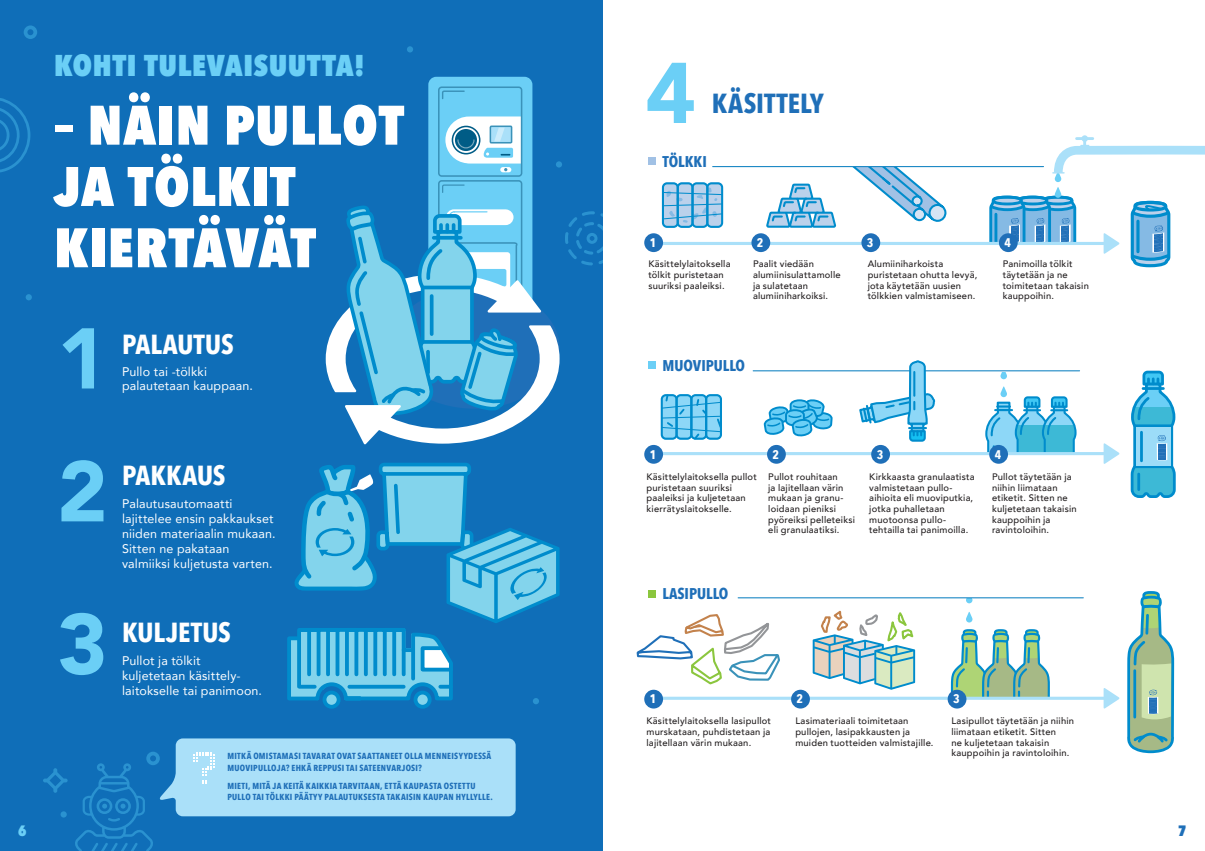
<style>
.page{position:relative;width:1205px;height:851px;background:#fff}
.page>*{position:absolute;margin:0;border:0;box-sizing:border-box;transform-origin:0 0}
.t1{font:900 85px "Avenir";color:#6bcff6}
.Otsikointi__H1{font:800 55px/61.2px "Avenir Next Condensed";letter-spacing:.015em;color:#fff}
.Otsikointi__H1-2{font:800 30px "Avenir Next Condensed";letter-spacing:.025em;color:#6bcff6}
.otsikko__h{font:700 27.5px "Avenir Next Condensed";color:#fff}
.otsikko__h-2{font:700 27.5px "Avenir Next Condensed";color:#1f6fb8}
.t2{font:700 15.5px "Avenir Next Condensed";color:#1f6fb8}
.t3{font:800 15px "Avenir Next Condensed";color:#6bcff6}
.t4{font:800 15px "Avenir Next Condensed";color:#1f6fb8}
.Leipis__p{font:12.5px/15px "Avenir";letter-spacing:.01em;color:#fff}
.t5{font:700 12.5px "Avenir Next Condensed";color:#fff}
.kierto_aputekstit__p{font:500 9.38px/10.6px "Avenir";letter-spacing:.02em;color:#231f20}
.t6{font:700 8.75px/11.2px "Avenir Next Condensed";letter-spacing:.03em;color:#1f6fb8}
</style>
<div class="page">
<div style="left:0;top:0;width:602px;height:850px;background:#0f6eb8"></div>
<div style="left:413px;top:690px;width:19px;height:18px;border:4px solid #008ccc;border-radius:50%"></div>
<div style="left:322px;top:690px;width:19px;height:18px;border:4px solid #008ccc;border-radius:50%"></div>
<div style="left:428px;top:77px;width:104px;height:249px;background:#6bcff6;border-radius:8px"></div>
<div style="left:438px;top:86px;width:84px;height:91px;border:2px solid #3a92b9;border-radius:3px"></div>
<div style="left:438px;top:180px;width:84px;height:135px;border:2px solid #3a92b9;border-radius:3px"></div>
<svg style="left:442px;top:90px;width:23px;height:9px"></svg>
<svg style="left:442px;top:184px;width:23px;height:9px"></svg>
<svg style="left:445px;top:116px;width:76px;height:56px"></svg>
<svg style="left:326px;top:203px;width:233px;height:241px"></svg>
<div style="left:692px;top:182px;width:16px;height:45px;background:#bbd1eb;border-radius:4px"></div>
<div style="left:707px;top:182px;width:16px;height:45px;background:#bbd1eb;border-radius:4px"></div>
<div style="left:677px;top:182px;width:15px;height:45px;background:#bbd1eb;border-radius:4px"></div>
<div style="left:662px;top:182px;width:15px;height:45px;background:#bbd1eb;border-radius:4px"></div>
<div style="left:662px;top:182px;width:17px;height:46px;border:2px solid #008ccc;border-radius:4px"></div>
<div style="left:691px;top:182px;width:17px;height:46px;border:2px solid #008ccc;border-radius:4px"></div>
<div style="left:677px;top:182px;width:16px;height:46px;border:2px solid #008ccc;border-radius:4px"></div>
<div style="left:706px;top:182px;width:17px;height:46px;border:2px solid #008ccc;border-radius:4px"></div>
<svg style="left:661px;top:187px;width:63px;height:36px"></svg>
<svg style="left:763px;top:399px;width:70px;height:38px"></svg>
<svg style="left:765px;top:167px;width:182px;height:61px"></svg>
<svg style="left:966px;top:598px;width:6px;height:5px"></svg>
<svg style="left:1000px;top:371px;width:7px;height:8px"></svg>
<svg style="left:985px;top:386px;width:92px;height:66px"></svg>
<svg style="left:951px;top:612px;width:99px;height:84px"></svg>
<hr style="left:647px;top:242px;width:458px;height:3px;background:#aae0f9">
<hr style="left:650px;top:452px;width:455px;height:3px;background:#aae0f9">
<svg style="left:1103px;top:443px;width:16px;height:21px"></svg>
<hr style="left:649px;top:696px;width:456px;height:3px;background:#aae0f9">
<svg style="left:1103px;top:688px;width:16px;height:20px"></svg>
<div style="left:648px;top:158px;width:7px;height:7px;background:#a1c1e5"></div>
<div style="left:648px;top:361px;width:7px;height:7px;background:#6bcff6"></div>
<svg style="left:636px;top:614px;width:145px;height:86px"></svg>
<div style="left:648px;top:589px;width:7px;height:8px;background:#8bc63e"></div>
<div style="left:644px;top:445px;width:19px;height:18px;background:#1f6fb8;border-radius:50%"></div>
<div style="left:644px;top:689px;width:19px;height:19px;background:#1f6fb8;border-radius:50%"></div>
<div style="left:644px;top:233px;width:19px;height:19px;background:#1f6fb8;border-radius:50%"></div>
<div style="left:767px;top:445px;width:19px;height:18px;background:#1f6fb8;border-radius:50%"></div>
<div style="left:791px;top:689px;width:19px;height:19px;background:#1f6fb8;border-radius:50%"></div>
<div style="left:751px;top:233px;width:19px;height:19px;background:#1f6fb8;border-radius:50%"></div>
<div style="left:871px;top:445px;width:19px;height:18px;background:#1f6fb8;border-radius:50%"></div>
<div style="left:947px;top:689px;width:19px;height:19px;background:#1f6fb8;border-radius:50%"></div>
<div style="left:861px;top:233px;width:19px;height:19px;background:#1f6fb8;border-radius:50%"></div>
<div style="left:989px;top:445px;width:19px;height:18px;background:#1f6fb8;border-radius:50%"></div>
<svg style="left:1127px;top:591px;width:47px;height:162px"></svg>
<hr style="left:738px;top:597px;width:345px;height:1px;background:#007abe">
<hr style="left:753px;top:370px;width:326px;height:1px;background:#007abe">
<hr style="left:1076px;top:137px;width:17px;height:3px;background:#aae0f9">
<svg style="left:858px;top:360px;width:78px;height:82px"></svg>
<svg style="left:989px;top:140px;width:216px;height:127px"></svg>
<hr style="left:712px;top:166px;width:331px;height:1px;background:#007abe">
<svg style="left:660px;top:394px;width:62px;height:46px;background:#62bfe8"></svg>
<svg style="left:1130px;top:370px;width:46px;height:128px"></svg>
<hr style="left:1140px;top:432px;width:3px;height:29px;background:#008ccc">
<svg style="left:43px;top:768px;width:25px;height:24px"></svg>
<svg style="left:61px;top:811px;width:6px;height:6px"></svg>
<svg style="left:75px;top:738px;width:441px;height:112px"></svg>
<svg style="left:0;top:98px;width:31px;height:75px"></svg>
<svg style="left:24px;top:25px;width:13px;height:14px"></svg>
<svg style="left:407px;top:46px;width:6px;height:6px"></svg>
<svg style="left:287px;top:463px;width:272px;height:241px"></svg>
<svg style="left:26px;top:294px;width:6px;height:6px"></svg>
<svg style="left:556px;top:161px;width:6px;height:6px"></svg>
<svg style="left:565px;top:211px;width:37px;height:54px"></svg>
<svg style="left:812px;top:597px;width:103px;height:92px"></svg>
<h1 class="Otsikointi__H1-2" style="left:54px;top:47px;width:312px">KOHTI TULEVAISUUTTA!</h1>
<h1 class="Otsikointi__H1" style="left:54px;top:94px;width:351px">– NÄIN PULLOT<br>JA TÖLKIT<br>KIERTÄVÄT</h1>
<p class="t1" style="left:57px;top:286px;width:52px">1</p>
<p class="otsikko__h" style="left:122px;top:327px;width:113px">PALAUTUS</p>
<p class="Leipis__p" style="left:122px;top:365px;width:132px;line-height:13.8px">Pullo tai -tölkki palautetaan kauppaan.</p>
<p class="t1" style="left:57px;top:419px;width:52px">2</p>
<p class="t1" style="left:57px;top:571px;width:52px">3</p>
<p class="otsikko__h" style="left:122px;top:458px;width:105px">PAKKAUS</p>
<p class="Leipis__p" style="left:122px;top:496px;width:155px">Palautusautomaatti lajittelee ensin pakkaukset niiden materiaalin mukaan.<br>Sitten ne pakataan valmiiksi kuljetusta varten.</p>
<p class="otsikko__h" style="left:122px;top:615px;width:110px">KULJETUS</p>
<p class="Leipis__p" style="left:122px;top:653px;width:141px">Pullot ja tölkit kuljetetaan käsittely&shy;laitokselle tai panimoon.</p>
<p class="t6" style="left:227px;top:750px;width:265px">MITKÄ OMISTAMASI TAVARAT OVAT SAATTANEET OLLA MENNEISYYDESSÄ<br>MUOVIPULLOJA? EHKÄ REPPUSI TAI SATEENVARJOSI?</p>
<p class="t6" style="left:227px;top:780px;width:267px">MIETI, MITÄ JA KEITÄ KAIKKIA TARVITAAN, ETTÄ KAUPASTA OSTETTU<br>PULLO TAI TÖLKKI PÄÄTYY PALAUTUKSESTA TAKAISIN KAUPAN HYLLYLLE.</p>
<p class="t1" style="left:645px;top:20px;width:52px">4</p>
<p class="otsikko__h-2" style="left:712px;top:87px;width:114px">KÄSITTELY</p>
<p class="t2" style="left:662px;top:152px;width:46px">TÖLKKI</p>
<p class="t5" style="left:650px;top:235px;width:8px">1</p>
<p class="t5" style="left:757px;top:235px;width:8px">2</p>
<p class="t5" style="left:867px;top:235px;width:8px">3</p>
<p class="t5" style="left:1004px;top:235px;width:8px">4</p>
<p class="kierto_aputekstit__p" style="left:648px;top:258px;width:84px">Käsittelylaitoksella tölkit puristetaan suuriksi paaleiksi.</p>
<p class="kierto_aputekstit__p" style="left:867px;top:258px;width:111px">Alumiiniharkoista puristetaan ohutta levyä, jota käytetään uusien tölkkien valmistamiseen.</p>
<p class="kierto_aputekstit__p" style="left:1002px;top:258px;width:88px">Panimoilla tölkit täytetään ja ne toimitetaan takaisin kauppoihin.</p>
<p class="kierto_aputekstit__p" style="left:753px;top:258px;width:89px">Paalit viedään alumiinisulattamolle ja sulatetaan alumiiniharkoiksi.</p>
<p class="t2" style="left:662px;top:356px;width:84px">MUOVIPULLO</p>
<p class="t5" style="left:650px;top:446px;width:8px">1</p>
<p class="kierto_aputekstit__p" style="left:646px;top:471px;width:112px">Käsittelylaitoksella pullot puristetaan suuriksi paaleiksi ja kuljetetaan kierrätyslaitokselle.</p>
<p class="t5" style="left:772px;top:446px;width:8px">2</p>
<p class="kierto_aputekstit__p" style="left:768px;top:471px;width:88px">Pullot rouhitaan<br>ja lajitellaan värin mukaan ja granu&shy;loidaan pieniksi pyöreiksi pelleteiksi eli granulaatiksi.</p>
<p class="t5" style="left:876px;top:446px;width:8px">3</p>
<p class="kierto_aputekstit__p" style="left:869px;top:471px;width:107px">Kirkkaasta granulaatista valmistetaan pullo&shy;aihioita eli muoviputkia, jotka puhalletaan muotoonsa pullo&shy;tehtailla tai panimoilla.</p>
<p class="t5" style="left:994px;top:446px;width:8px">4</p>
<p class="kierto_aputekstit__p" style="left:992px;top:471px;width:86px">Pullot täytetään ja niihin liimataan etiketit. Sitten ne kuljetetaan takaisin kauppoihin ja ravintoloihin.</p>
<p class="t2" style="left:662px;top:583px;width:67px">LASIPULLO</p>
<p class="t5" style="left:650px;top:691px;width:8px">1</p>
<p class="t5" style="left:796px;top:691px;width:8px">2</p>
<p class="t5" style="left:953px;top:691px;width:8px">3</p>
<p class="kierto_aputekstit__p" style="left:646px;top:715px;width:126px;text-align:justify">Käsittelylaitoksella lasipullot murskataan, puhdistetaan ja lajitellaan värin mukaan.</p>
<p class="kierto_aputekstit__p" style="left:795px;top:715px;width:140px">Lasimateriaali toimitetaan pullojen, lasipakkausten ja muiden tuotteiden valmistajille.</p>
<p class="kierto_aputekstit__p" style="left:951px;top:715px;width:124px">Lasipullot täytetään ja niihin liimataan etiketit. Sitten<br>ne kuljetetaan takaisin kauppoihin ja ravintoloihin.</p>
<p class="t3" style="left:18px;top:821px;width:10px">6</p>
<p class="t4" style="left:1178px;top:821px;width:10px">7</p>
</div>
